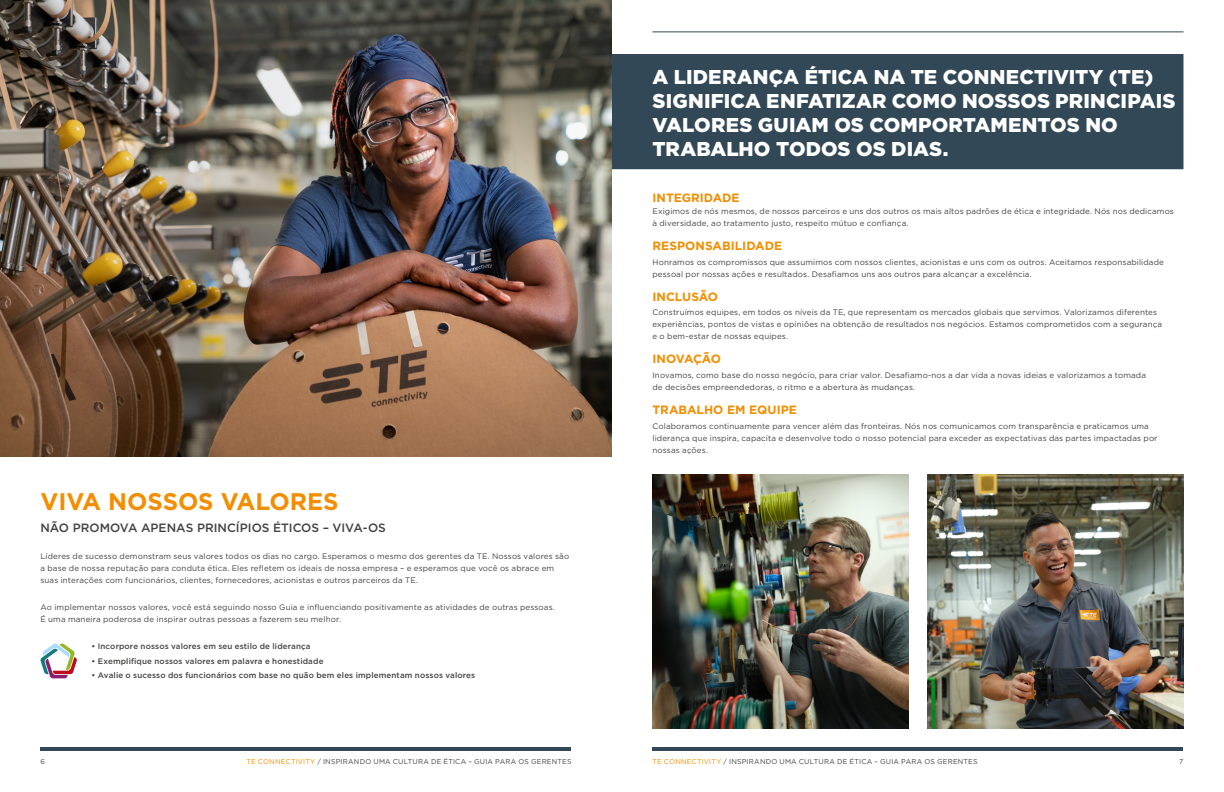
<style>
.page{position:relative;width:1224px;height:792px;background:#fff}
.page>*{position:absolute;margin:0;border:0;box-sizing:border-box;transform-origin:0 0}
.t1{font:700 24px "Gotham";color:#f28e00}
.t2{font:900 20px/24px "Gotham";letter-spacing:.005em;color:#fff}
.t3{font:700 12px "Gotham";color:#f28e00}
.t4{font:500 12px "Gotham";color:#424241}
.t5{font:700 12px "Gotham";letter-spacing:-.035em;color:#f28e00}
.t6{font:8px/12px "Gotham";letter-spacing:.015em;color:#424241}
.t7{font:500 8px "Gotham";letter-spacing:.015em;color:#424241}
.t8{font:7px "Gotham";letter-spacing:.03em;color:#424241}
.s1{color:#f28e00}
</style>
<div class="page">
<hr style="left:652px;top:32px;width:532px;height:1px;background:#324857">
<hr style="left:40px;top:747px;width:532px;height:4px;background:#324857">
<hr style="left:652px;top:747px;width:532px;height:4px;background:#324857">
<img style="left:0;top:0;width:612px;height:456px">
<svg style="left:40px;top:643px;width:37px;height:35px"></svg>
<div style="left:612px;top:54px;width:572px;height:115px;background:#324857"></div>
<img style="left:652px;top:474px;width:257px;height:255px">
<img style="left:927px;top:474px;width:257px;height:255px">
<h1 class="t1" style="left:40px;top:485px;width:300px">VIVA NOSSOS VALORES</h1>
<h3 class="t4" style="left:40px;top:520px;width:347px">NÃO PROMOVA APENAS PRINCÍPIOS ÉTICOS – VIVA-OS</h3>
<p class="t6" style="left:40px;top:550px;width:530px">Líderes de sucesso demonstram seus valores todos os dias no cargo. Esperamos o mesmo dos gerentes da TE. Nossos valores são a base de nossa reputação para conduta ética. Eles refletem os ideais de nossa empresa – e esperamos que você os abrace em suas interações com funcionários, clientes, fornecedores, acionistas e outros parceiros da TE.</p>
<p class="t6" style="left:40px;top:601px;width:516px">Ao implementar nossos valores, você está seguindo nosso Guia e influenciando positivamente as atividades de outras pessoas.<br>É uma maneira poderosa de inspirar outras pessoas a fazerem seu melhor.</p>
<p class="t7" style="left:92px;top:641px;width:221px">• Incorpore nossos valores em seu estilo de liderança</p>
<p class="t7" style="left:92px;top:655px;width:234px">• Exemplifique nossos valores em palavra e honestidade</p>
<p class="t7" style="left:92px;top:670px;width:385px">• Avalie o sucesso dos funcionários com base no quão bem eles implementam nossos valores</p>
<h2 class="t2" style="left:652px;top:64px;width:525px">A LIDERANÇA ÉTICA NA TE CONNECTIVITY (TE)<br>SIGNIFICA ENFATIZAR COMO NOSSOS PRINCIPAIS VALORES GUIAM OS COMPORTAMENTOS NO TRABALHO TODOS OS DIAS.</h2>
<h3 class="t3" style="left:652px;top:190px;width:89px">INTEGRIDADE</h3>
<p class="t6" style="left:652px;top:205px;width:523px">Exigimos de nós mesmos, de nossos parceiros e uns dos outros os mais altos padrões de ética e integridade. Nós nos dedicamos à diversidade, ao tratamento justo, respeito mútuo e confiança.</p>
<h3 class="t3" style="left:652px;top:238px;width:131px">RESPONSABILIDADE</h3>
<p class="t6" style="left:652px;top:256px;width:513px">Honramos os compromissos que assumimos com nossos clientes, acionistas e uns com os outros. Aceitamos responsabilidade pessoal por nossas ações e resultados. Desafiamos uns aos outros para alcançar a excelência.</p>
<h3 class="t3" style="left:652px;top:288px;width:67px">INCLUSÃO</h3>
<p class="t6" style="left:652px;top:306px;width:511px">Construímos equipes, em todos os níveis da TE, que representam os mercados globais que servimos. Valorizamos diferentes experiências, pontos de vistas e opiniões na obtenção de resultados nos negócios. Estamos comprometidos com a segurança e o bem-estar de nossas equipes.</p>
<h3 class="t5" style="left:652px;top:351px;width:70px">INOVAÇÃO</h3>
<p class="t6" style="left:652px;top:369px;width:495px">Inovamos, como base do nosso negócio, para criar valor. Desafiamo-nos a dar vida a novas ideias e valorizamos a tomada de decisões empreendedoras, o ritmo e a abertura às mudanças.</p>
<h3 class="t3" style="left:652px;top:402px;width:146px">TRABALHO EM EQUIPE</h3>
<p class="t6" style="left:652px;top:420px;width:507px">Colaboramos continuamente para vencer além das fronteiras. Nós nos comunicamos com transparência e praticamos uma liderança que inspira, capacita e desenvolve todo o nosso potencial para exceder as expectativas das partes impactadas por nossas ações.</p>
<p class="t8" style="left:40px;top:757px;width:6px">6</p>
<p class="t8" style="left:246px;top:757px;width:327px"><span class="s1">TE CONNECTIVITY</span> / INSPIRANDO UMA CULTURA DE ÉTICA – GUIA PARA OS GERENTES</p>
<p class="t8" style="left:653px;top:757px;width:327px"><span class="s1">TE CONNECTIVITY</span> / INSPIRANDO UMA CULTURA DE ÉTICA – GUIA PARA OS GERENTES</p>
<p class="t8" style="left:1179px;top:757px;width:6px">7</p>
</div>
